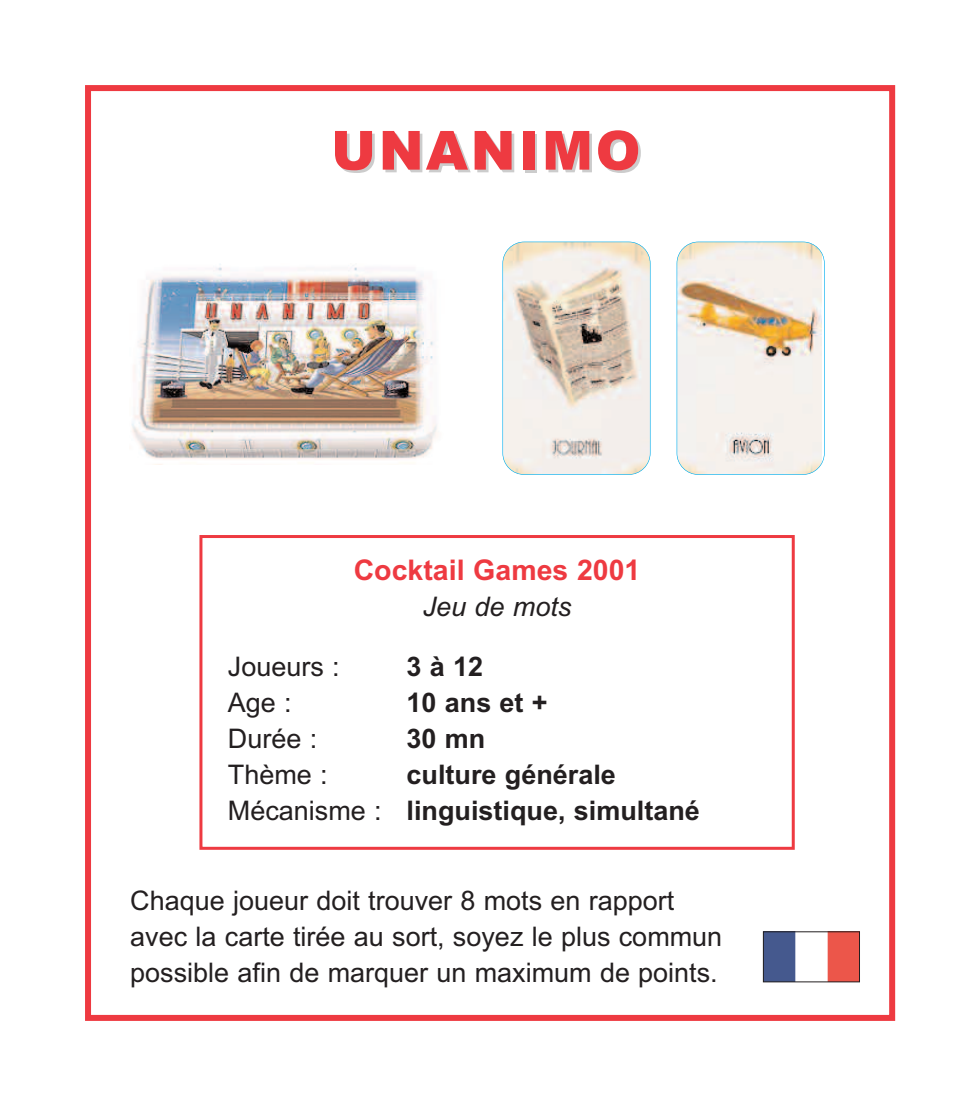
<style>
.page{position:relative;width:978px;height:1106px;background:#fff}
.page>*{position:absolute;margin:0;border:0;box-sizing:border-box;transform-origin:0 0}
.t1{font:900 54px "Arial";letter-spacing:.05em;color:#ee3a41}
.t2{font:700 28.5px "Arial";color:#ee3a41}
.t3{font:27px/36px "Arial";color:#231f20}
.t4{font:700 27px/36px "Arial";color:#231f20}
.t5{font:italic 27px "Arial";color:#231f20}
.s1{font-weight:400}
</style>
<div class="page">
<div style="left:85px;top:85px;width:810px;height:935px;border:6px solid #ee3a41"></div>
<img style="left:678px;top:242px;width:144px;height:232px;border-radius:22px">
<div style="left:677px;top:242px;width:148px;height:233px;border:1px solid #00aeef;border-radius:22px"></div>
<img style="left:504px;top:242px;width:146px;height:232px;border-radius:22px">
<div style="left:502px;top:242px;width:149px;height:233px;border:1px solid #00aeef;border-radius:22px"></div>
<img style="left:132px;top:264px;width:305px;height:196px">
<div style="left:199px;top:535px;width:596px;height:314px;border:3px solid #ee3a41"></div>
<img style="left:765px;top:933px;width:93px;height:47px">
<div style="left:763px;top:931px;width:97px;height:51px;border:1px solid #231f20"></div>
<h1 class="t1" style="left:331px;top:119px;width:311px">UNANIMO</h1>
<p class="t2" style="left:354px;top:553px;width:288px">Cocktail Games 2001</p>
<p class="t5" style="left:423px;top:591px;width:150px">Jeu de mots</p>
<p class="t3" style="left:228px;top:648px;width:113px">Joueurs :</p>
<p class="t4" style="left:407px;top:648px;width:78px">3à12</p>
<p class="t3" style="left:228px;top:684px;width:65px">Age :</p>
<p class="t4" style="left:407px;top:684px;width:143px">10 ans et +</p>
<p class="t3" style="left:228px;top:720px;width:91px">Durée :</p>
<p class="t4" style="left:407px;top:720px;width:80px">30 mn</p>
<p class="t3" style="left:228px;top:756px;width:101px">Thème :</p>
<p class="t4" style="left:228px;top:756px;width:473px;text-indent:179px">culture générale<br><span class="s1">Mécanisme :</span> linguistique, simultané</p>
<p class="t3" style="left:130px;top:883px;width:594px">Chaque joueur doit trouver 8 mots en rapport avec la carte tirée au sort, soyez le plus commun possible afin de marquer un maximum de points.</p>
</div>
